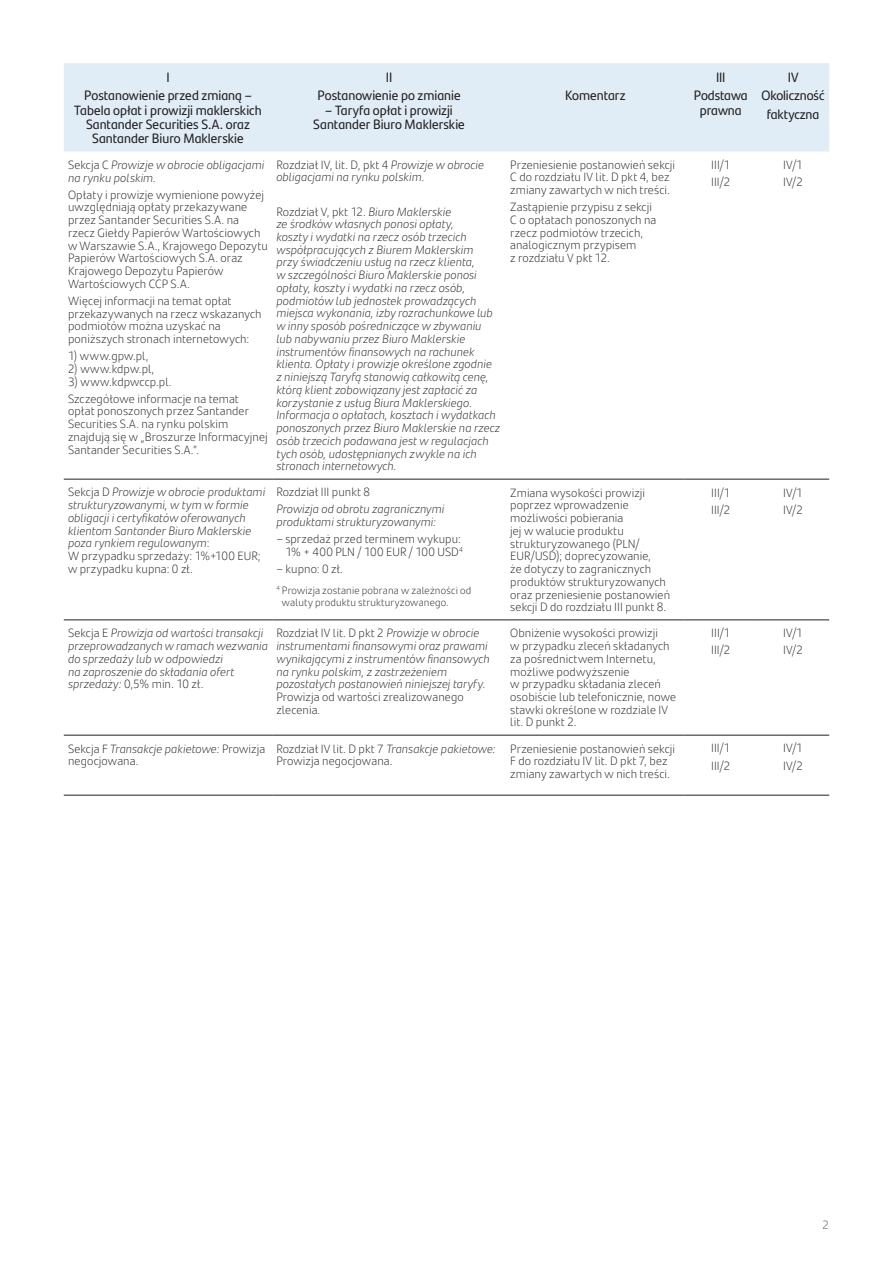
<style>
.page{position:relative;width:893px;height:1263px;background:#fff}
.page>*{position:absolute;margin:0;border:0;box-sizing:border-box;transform-origin:0 0}
.t1{font:13.5px/18.5px "Santander Headline";color:#231f20;text-align:center}
.t2{font:300 12px/12.8px "Santander Text";letter-spacing:.005em;color:#231f20}
.t3{font:italic 300 12px/12.8px "Santander Text";letter-spacing:.005em;color:#231f20}
.t4{font:300 12px "Santander Text";color:#57585a}
.t5{font:300 10.5px/12px "Santander Text";letter-spacing:.01em;color:#231f20}
.s1{font-style:normal}
.s2{font-style:italic}
</style>
<div class="page">
<div style="left:64px;top:63px;width:765px;height:89px;background:#e1edf6"></div>
<hr style="left:64px;top:479px;width:208px;height:1px;background:#231f20">
<hr style="left:272px;top:479px;width:234px;height:1px;background:#231f20">
<hr style="left:506px;top:479px;width:179px;height:1px;background:#231f20">
<hr style="left:685px;top:479px;width:72px;height:1px;background:#231f20">
<hr style="left:757px;top:479px;width:72px;height:1px;background:#231f20">
<hr style="left:64px;top:620px;width:208px;height:1px;background:#231f20">
<hr style="left:272px;top:620px;width:234px;height:1px;background:#231f20">
<hr style="left:506px;top:620px;width:179px;height:1px;background:#231f20">
<hr style="left:685px;top:620px;width:72px;height:1px;background:#231f20">
<hr style="left:757px;top:620px;width:72px;height:1px;background:#231f20">
<hr style="left:64px;top:735px;width:208px;height:1px;background:#231f20">
<hr style="left:272px;top:735px;width:234px;height:1px;background:#231f20">
<hr style="left:506px;top:735px;width:179px;height:1px;background:#231f20">
<hr style="left:685px;top:735px;width:72px;height:1px;background:#231f20">
<hr style="left:757px;top:735px;width:72px;height:1px;background:#231f20">
<hr style="left:64px;top:795px;width:208px;height:1px;background:#231f20">
<hr style="left:272px;top:795px;width:234px;height:1px;background:#231f20">
<hr style="left:506px;top:795px;width:179px;height:1px;background:#231f20">
<hr style="left:685px;top:795px;width:72px;height:1px;background:#231f20">
<hr style="left:757px;top:795px;width:72px;height:1px;background:#231f20">
<p class="t1" style="left:84px;top:67px;width:169px">I<br>Postanowienie przed zmianą –</p>
<p class="t1" style="left:74px;top:102px;width:189px;line-height:14.2px">Tabela opłat i prowizji maklerskich<br>Santander Securities S.A. oraz<br>Santander Biuro Maklerskie</p>
<p class="t3" style="left:68px;top:158px;width:198px"><span class="s1">Sekcja C</span> Prowizje w obrocie obligacjami na rynku polskim.</p>
<p class="t2" style="left:68px;top:187px;width:201px">Opłaty i prowizje wymienione powyżej uwzględniają opłaty przekazywane przez Santander Securities S.A. na rzecz Giełdy Papierów Wartościowych w Warszawie S.A., Krajowego Depozytu Papierów Wartościowych S.A. oraz Krajowego Depozytu Papierów Wartościowych CCP S.A.</p>
<p class="t2" style="left:68px;top:294px;width:195px">Więcej informacji na temat opłat przekazywanych na rzecz wskazanych podmiotów można uzyskać na poniższych stronach internetowych:</p>
<p class="t2" style="left:68px;top:349px;width:82px">1) www.gpw.pl,</p>
<p class="t2" style="left:68px;top:362px;width:88px">2) www.kdpw.pl,</p>
<p class="t2" style="left:68px;top:372px;width:172px;line-height:17px">3) www.kdpwccp.pl.<br>Szczegółowe informacje na temat</p>
<p class="t2" style="left:68px;top:404px;width:201px">opłat ponoszonych przez Santander Securities S.A. na rynku polskim znajdują się w „Broszurze Informacyjnej Santander Securities S.A.”.</p>
<p class="t1" style="left:317px;top:67px;width:145px">II<br>Postanowienie po zmianie</p>
<p class="t1" style="left:313px;top:102px;width:153px;line-height:14.2px">– Taryfa opłat i prowizji<br>Santander Biuro Maklerskie</p>
<p class="t3" style="left:276px;top:158px;width:209px"><span class="s1">Rozdział IV, lit. D, pkt 4</span> Prowizje w obrocie obligacjami na rynku polskim.</p>
<p class="t3" style="left:276px;top:204px;width:225px"><span class="s1">Rozdział V, pkt 12.</span> Biuro Maklerskie<br>ze środków własnych ponosi opłaty,<br>koszty i wydatki na rzecz osób trzecich współpracujących z Biurem Maklerskim<br>przy świadczeniu usług na rzecz klienta,<br>w szczególności Biuro Maklerskie ponosi opłaty, koszty i wydatki na rzecz osób, podmiotów lub jednostek prowadzących miejsca wykonania, izby rozrachunkowe lub w inny sposób pośredniczące w zbywaniu<br>lub nabywaniu przez Biuro Maklerskie instrumentów finansowych na rachunek klienta. Opłaty i prowizje określone zgodnie z niniejszą Taryfą stanowią całkowitą cenę, którą klient zobowiązany jest zapłacić za korzystanie z usług Biura Maklerskiego.<br>Informacja o opłatach, kosztach i wydatkach ponoszonych przez Biuro Maklerskie na rzecz osób trzecich podawana jest w regulacjach tych osób, udostępnianych zwykle na ich stronach internetowych.</p>
<p class="t3" style="left:68px;top:485px;width:199px"><span class="s1">Sekcja D</span> Prowizje w obrocie produktami strukturyzowanymi, w tym w formie obligacji i certyfikatów oferowanych klientom Santander Biuro Maklerskie poza rynkiem regulowanym<span class="s1">:<br>W przypadku sprzedaży: 1%+100 EUR; w przypadku kupna: 0 zł.</span></p>
<p class="t2" style="left:276px;top:485px;width:95px">Rozdział III punkt 8</p>
<p class="t3" style="left:276px;top:502px;width:170px">Prowizja od obrotu zagranicznymi produktami strukturyzowanymi:</p>
<p class="t2" style="left:276px;top:532px;width:188px;text-align:right"><span class="s2">–</span> sprzedaż przed terminem wykupu:<br>1% + 400 PLN / 100 EUR / 100 USD<sup>4</sup></p>
<p class="t2" style="left:276px;top:562px;width:68px">– kupno: 0 zł.</p>
<p class="t5" style="left:282px;top:583px;width:191px;text-indent:-6px"><sup>4</sup> Prowizja zostanie pobrana w zależności od waluty produktu strukturyzowanego.</p>
<p class="t3" style="left:68px;top:626px;width:201px"><span class="s1">Sekcja E</span> Prowizja od wartości transakcji przeprowadzanych w ramach wezwania do sprzedaży lub w odpowiedzi<br>na zaproszenie do składania ofert sprzedaży: <span class="s1">0,5% min. 10 zł.</span></p>
<p class="t3" style="left:276px;top:626px;width:215px"><span class="s1">Rozdział IV lit. D pkt 2</span> Prowizje w obrocie instrumentami finansowymi oraz prawami wynikającymi z instrumentów finansowych na rynku polskim, z zastrzeżeniem pozostałych postanowień niniejszej taryfy.</p>
<p class="t2" style="left:276px;top:690px;width:189px">Prowizja od wartości zrealizowanego zlecenia<span class="s2">.</span></p>
<p class="t1" style="left:565px;top:86px;width:62px">Komentarz</p>
<p class="t2" style="left:510px;top:157px;width:166px">Przeniesienie postanowień sekcji<br>C do rozdziału IV lit. D pkt 4, bez zmiany zawartych w nich treści.</p>
<p class="t2" style="left:510px;top:200px;width:148px">Zastąpienie przypisu z sekcji<br>C o opłatach ponoszonych na rzecz podmiotów trzecich, analogicznym przypisem<br>z rozdziału V pkt 12.</p>
<p class="t1" style="left:694px;top:67px;width:55px">III<br>Podstawa</p>
<p class="t1" style="left:700px;top:100px;width:43px">prawna</p>
<p class="t1" style="left:761px;top:67px;width:65px">IV<br>Okoliczność faktyczna</p>
<p class="t2" style="left:711px;top:155px;width:21px;line-height:17px">III/1<br>III/2</p>
<p class="t2" style="left:783px;top:155px;width:21px;line-height:17px">IV/1<br>IV/2</p>
<p class="t2" style="left:510px;top:485px;width:161px">Zmiana wysokości prowizji poprzez wprowadzenie możliwości pobierania<br>jej w walucie produktu strukturyzowanego (PLN/<br>EUR/USD); doprecyzowanie,<br>że dotyczy to zagranicznych produktów strukturyzowanych oraz przeniesienie postanowień sekcji D do rozdziału III punkt 8.</p>
<p class="t2" style="left:711px;top:483px;width:21px;line-height:17px">III/1<br>III/2</p>
<p class="t2" style="left:783px;top:483px;width:21px;line-height:17px">IV/1<br>IV/2</p>
<p class="t2" style="left:510px;top:626px;width:167px">Obniżenie wysokości prowizji<br>w przypadku zleceń składanych za pośrednictwem Internetu, możliwe podwyższenie<br>w przypadku składania zleceń osobiście lub telefonicznie, nowe stawki określone w rozdziale IV lit. D punkt 2.</p>
<p class="t2" style="left:711px;top:624px;width:21px;line-height:17px">III/1<br>III/2</p>
<p class="t2" style="left:783px;top:624px;width:21px;line-height:17px">IV/1<br>IV/2</p>
<p class="t2" style="left:68px;top:741px;width:199px">Sekcja F <span class="s2">Transakcje pakietowe:</span> Prowizja negocjowana.</p>
<p class="t2" style="left:276px;top:741px;width:221px">Rozdział IV lit. D pkt 7 <span class="s2">Transakcje pakietowe:<br></span>Prowizja negocjowana.</p>
<p class="t2" style="left:510px;top:741px;width:166px">Przeniesienie postanowień sekcji<br>F do rozdziału IV lit. D pkt 7, bez zmiany zawartych w nich treści.</p>
<p class="t2" style="left:711px;top:739px;width:21px;line-height:17px">III/1<br>III/2</p>
<p class="t2" style="left:783px;top:739px;width:21px;line-height:17px">IV/1<br>IV/2</p>
<p class="t4" style="left:823px;top:1216px;width:8px">2</p>
</div>
